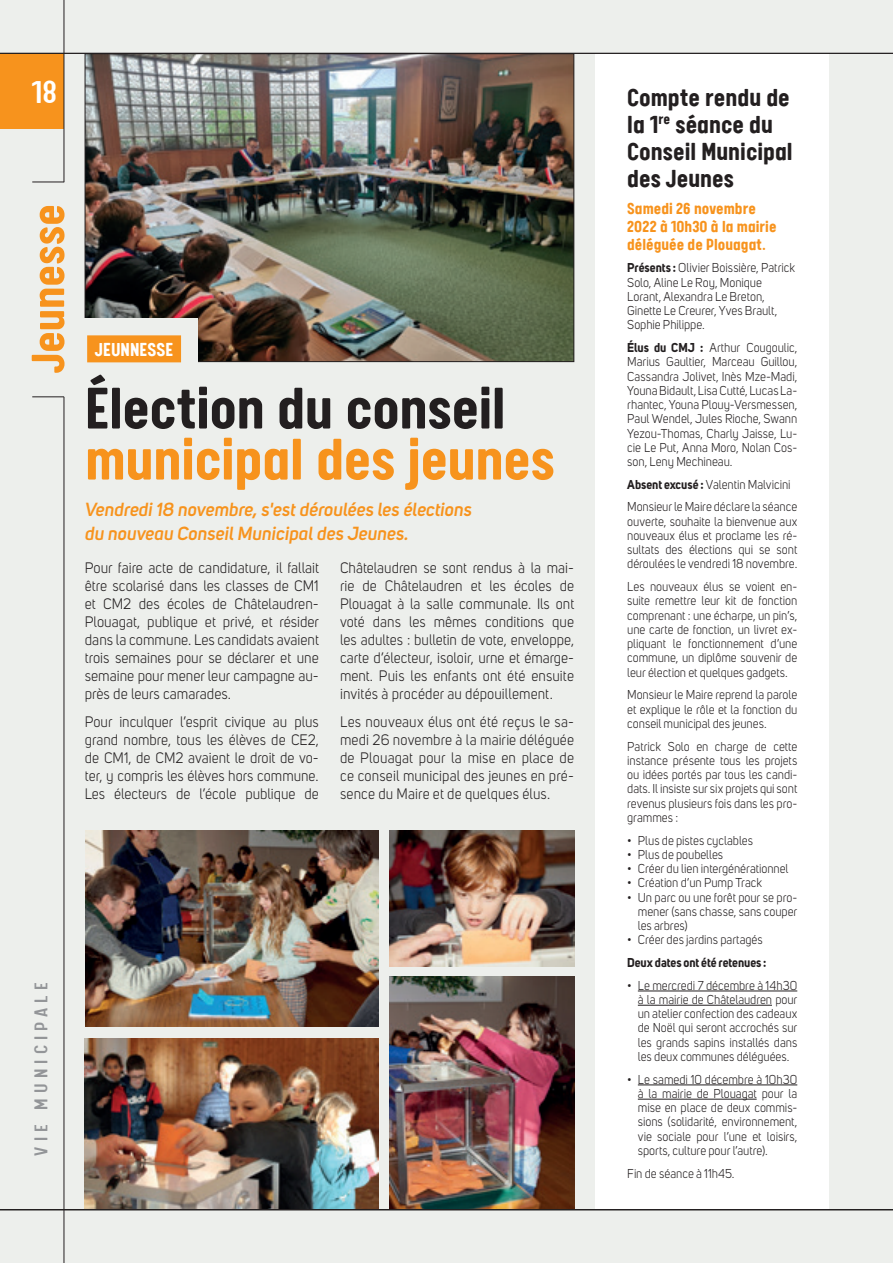
<style>
.page{position:relative;width:893px;height:1263px;background:#edefec}
.page>*{position:absolute;margin:0;border:0;box-sizing:border-box;transform-origin:0 0}
.t1{font:700 66px "Calps";letter-spacing:-.005em;color:#f7931d}
.t2{font:700 66px "Calps";letter-spacing:-.005em;color:#231f20}
.t3{font:700 52.5px "Calps";letter-spacing:-.005em;color:#f7931d}
.t4{font:500 36px "Calps";color:#fff}
.t5{font:700 27.75px/27px "Calps";color:#231f20}
.t6{font:500 21px "Calps";letter-spacing:.25em;color:#939598}
.t7{font:700 21px "Calps";color:#fff}
.t8{font:italic 600 18.75px/24px "Uni Sans";color:#f7931d}
.t9{font:700 18px/18px "Calps";color:#f7931d}
.t10{font:15px/18px "Uni Sans";color:#231f20;text-align:justify;scale:.96 1}
.t11{font:15px/18px "Uni Sans";color:#231f20;text-align:justify}
.t12{font:12.75px/14.2px "Uni Sans";letter-spacing:-.005em;color:#231f20;text-align:justify;scale:.95 1}
.t13{font:700 12.75px "Uni Sans";letter-spacing:-.005em;color:#231f20;scale:.95 1}
.s1{font-weight:700}
</style>
<div class="page">
<div style="left:0;top:54px;width:64px;height:75px;background:#f7931d"></div>
<hr style="left:32px;top:182px;width:32px;height:1px;background:#231f20">
<hr style="left:64px;top:0;width:1px;height:182px;background:#231f20">
<hr style="left:32px;top:397px;width:32px;height:1px;background:#231f20">
<hr style="left:64px;top:397px;width:1px;height:866px;background:#231f20">
<img style="left:87px;top:56px;width:485px;height:304px">
<div style="left:595px;top:54px;width:234px;height:1155px;background:#fff"></div>
<hr style="left:638px;top:991px;width:159px;height:1px;background:#231f20">
<hr style="left:638px;top:1005px;width:134px;height:1px;background:#231f20">
<hr style="left:638px;top:1084px;width:159px;height:1px;background:#231f20">
<hr style="left:638px;top:1099px;width:119px;height:1px;background:#231f20">
<img style="left:85px;top:831px;width:294px;height:196px">
<img style="left:389px;top:831px;width:185px;height:135px">
<img style="left:389px;top:977px;width:185px;height:232px">
<img style="left:85px;top:1038px;width:294px;height:171px">
<div style="left:83px;top:318px;width:115px;height:55px;background:#edefec"></div>
<div style="left:87px;top:335px;width:94px;height:27px;background:#f7931d"></div>
<hr style="left:0;top:53px;width:893px;height:1px;background:#231f20">
<hr style="left:0;top:1209px;width:893px;height:1px;background:#231f20">
<h3 class="t4" style="left:32px;top:71px;width:27px">18</h3>
<h2 class="t3" style="left:17px;top:373px;width:171px;rotate:-90deg">Jeunesse</h2>
<h3 class="t7" style="left:95px;top:337px;width:80px">JEUNNESSE</h3>
<h1 class="t2" style="left:85px;top:369px;width:422px">Élection du conseil</h1>
<h1 class="t1" style="left:85px;top:420px;width:471px">municipal des jeunes</h1>
<h3 class="t8" style="left:85px;top:497px;width:389px">Vendredi 18 novembre, s'est déroulées les élections du nouveau Conseil Municipal des Jeunes.</h3>
<p class="t11" style="left:85px;top:559px;width:236px">Pour faire acte de candidature, il fallait être scolarisé dans les classes de CM1 et CM2 des écoles de Châtelaudren-Plouagat, publique et privé, et résider dans la commune. Les candidats avaient trois semaines pour se déclarer et une semaine pour mener leur campagne au&shy;près de leurs camarades.</p>
<p class="t10" style="left:85px;top:713px;width:245px">Pour inculquer l’esprit civique au plus grand nombre, tous les élèves de CE2, de CM1, de CM2 avaient le droit de vo&shy;ter, y compris les élèves hors commune.<br>Les électeurs de l’école publique de</p>
<p class="t10" style="left:340px;top:559px;width:245px">Châtelaudren se sont rendus à la mai&shy;rie de Châtelaudren et les écoles de Plouagat à la salle communale. Ils ont voté dans les mêmes conditions que les adultes : bulletin de vote, enveloppe, carte d’électeur, isoloir, urne et émarge&shy;ment. Puis les enfants ont été ensuite invités à procéder au dépouillement.</p>
<p class="t10" style="left:340px;top:713px;width:245px">Les nouveaux élus ont été reçus le sa&shy;medi 26 novembre à la mairie déléguée de Plouagat pour la mise en place de ce conseil municipal des jeunes en pré&shy;sence du Maire et de quelques élus.</p>
<h3 class="t6" style="left:29px;top:1156px;width:175px;rotate:-90deg">VIE MUNICIPALE</h3>
<h3 class="t5" style="left:627px;top:83px;width:167px">Compte rendu de la 1<sup>re</sup> séance du<br>Conseil Municipal des Jeunes</h3>
<h3 class="t9" style="left:627px;top:198px;width:151px">Samedi 26 novembre<br>2022 à 10h30 à la mairie déléguée de Plouagat.</h3>
<p class="t12" style="left:627px;top:261px;width:178px;text-align:left"><span class="s1">Présents :</span> Olivier Boissière, Patrick<br>Solo, Aline Le Roy, Monique<br>Lorant, Alexandra Le Breton,<br>Ginette Le Creurer, Yves Brault,<br>Sophie Philippe.</p>
<p class="t12" style="left:627px;top:341px;width:181px"><span class="s1">Élus du CMJ :</span> Arthur Cougoulic, Marius Gaultier, Marceau Guillou, Cassandra Jolivet, Inès Mze-Madi, Youna Bidault, Lisa Cutté, Lucas La&shy;rhantec, Youna Plouy-Versmessen, Paul Wendel, Jules Rioche, Swann Yezou-Thomas, Charly Jaisse, Lu&shy;cie Le Put, Anna Moro, Nolan Cos&shy;son, Leny Mechineau.</p>
<p class="t12" style="left:627px;top:473px;width:181px;line-height:22.8px"><span class="s1">Absent excusé :</span> Valentin Malvicini<br>Monsieur le Maire déclare la séance</p>
<p class="t12" style="left:627px;top:514px;width:181px">ouverte, souhaite la bienvenue aux nouveaux élus et proclame les ré&shy;sultats des élections qui se sont déroulées le vendredi 18 novembre.</p>
<p class="t12" style="left:627px;top:580px;width:181px">Les nouveaux élus se voient en&shy;suite remettre leur kit de fonction comprenant : une écharpe, un pin’s, une carte de fonction, un livret ex&shy;pliquant le fonctionnement d’une commune, un diplôme souvenir de leur élection et quelques gadgets.</p>
<p class="t12" style="left:627px;top:688px;width:181px">Monsieur le Maire reprend la parole et explique le rôle et la fonction du conseil municipal des jeunes.</p>
<p class="t12" style="left:627px;top:739px;width:181px">Patrick Solo en charge de cette instance présente tous les projets ou idées portés par tous les candi&shy;dats. Il insiste sur six projets qui sont revenus plusieurs fois dans les pro&shy;grammes :</p>
<p class="t12" style="left:627px;top:833px;width:134px">• Plus de pistes cyclables</p>
<p class="t12" style="left:627px;top:847px;width:103px">• Plus de poubelles</p>
<p class="t12" style="left:627px;top:861px;width:171px">• Créer du lien intergénérationnel</p>
<p class="t12" style="left:627px;top:876px;width:144px">• Création d’un Pump Track</p>
<p class="t12" style="left:638px;top:890px;width:169px;text-indent:-11px">• Un parc ou une forêt pour se pro&shy;mener (sans chasse, sans couper les arbres)</p>
<p class="t12" style="left:627px;top:933px;width:144px">• Créer des jardins partagés</p>
<p class="t13" style="left:627px;top:954px;width:148px">Deux dates ont été retenues :</p>
<p class="t12" style="left:638px;top:978px;width:169px;text-indent:-11px">• Le mercredi 7 décembre à 14h30 à la mairie de Châtelaudren pour un atelier confection des cadeaux de Noël qui seront accrochés sur les grands sapins installés dans les deux communes déléguées.</p>
<p class="t12" style="left:638px;top:1072px;width:169px;text-indent:-11px">• Le samedi 10 décembre à 10h30 à la mairie de Plouagat pour la mise en place de deux commis&shy;sions (solidarité, environnement, vie sociale pour l’une et loisirs, sports, culture pour l’autre).</p>
<p class="t12" style="left:627px;top:1166px;width:114px">Fin de séance à 11h45.</p>
</div>
